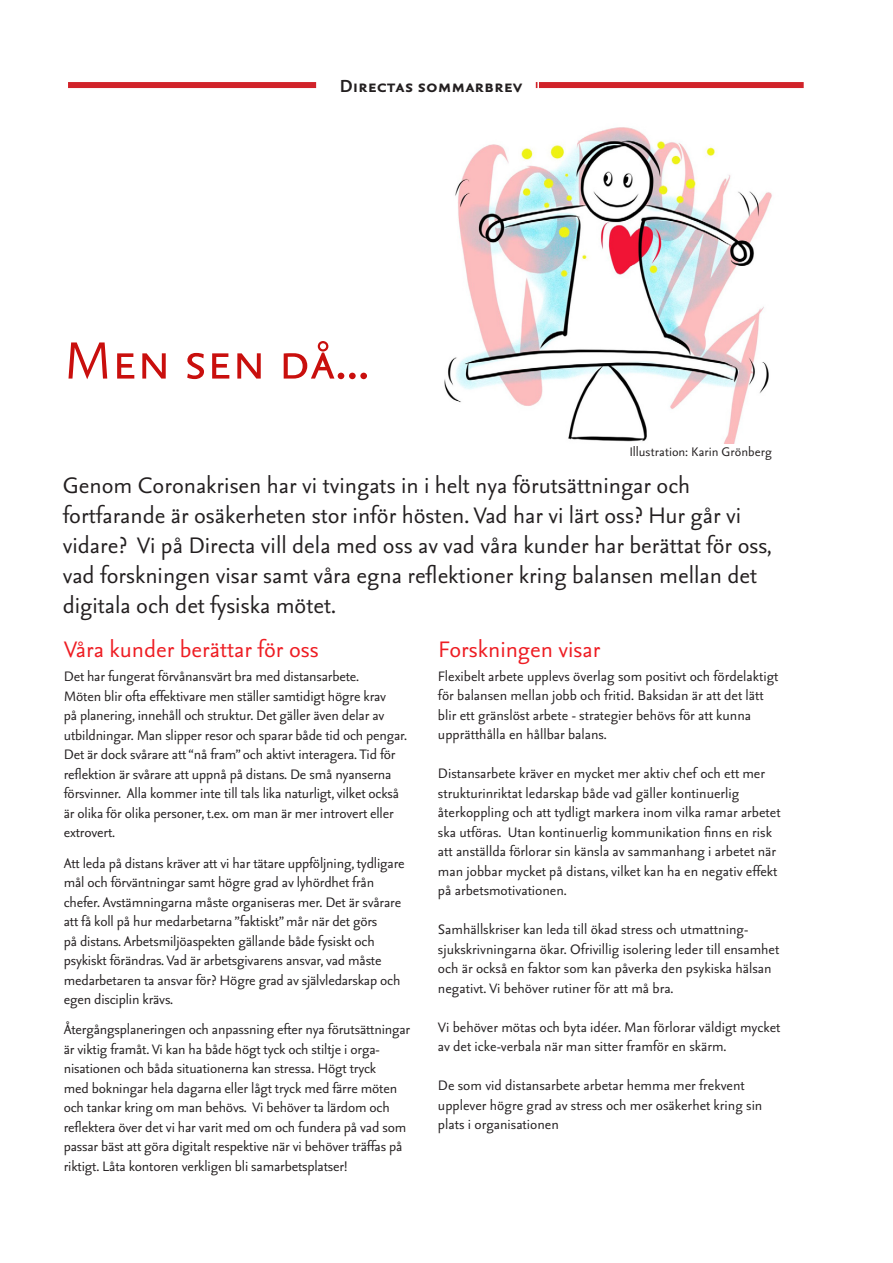
<style>
.page{position:relative;width:893px;height:1263px;background:#fff}
.page>*{position:absolute;margin:0;border:0;box-sizing:border-box;transform-origin:0 0}
.t1{font:63px "Seria Sans Regular Caps";color:#c90f0d}
.t2{font:27px/30px "Seria Sans";color:#231f20}
.t3{font:27px "Seria Sans";color:#ee1d23}
.t4{font:21px "Seria Sans Bold Caps";color:#231f20}
.t5{font:16.5px/19.5px "Seria Sans";letter-spacing:-.01em;color:#231f20}
.t6{font:15px "Seria Sans Lf";color:#231f20}
</style>
<div class="page">
<img style="left:444px;top:127px;width:328px;height:317px">
<div style="left:68px;top:82px;width:736px;height:6px;background:#d1232a"></div>
<div style="left:316px;top:67px;width:220px;height:36px;background:#fff"></div>
<p class="t4" style="left:340px;top:75px;width:184px">Directas sommarbrev</p>
<h1 class="t1" style="left:64px;top:330px;width:307px">Men sen då...</h1>
<p class="t6" style="left:629px;top:445px;width:144px">Illustration: Karin Grönberg</p>
<p class="t2" style="left:63px;top:471px;width:710px">Genom Coronakrisen har vi tvingats in i helt nya förutsättningar och fortfarande är osäkerheten stor inför hösten. Vad har vi lärt oss? Hur går vi vidare? Vi på Directa vill dela med oss av vad våra kunder har berättat för oss, vad forskningen visar samt våra egna reflektioner kring balansen mellan det digitala och det fysiska mötet.</p>
<h2 class="t3" style="left:438px;top:636px;width:164px">Forskningen visar</h2>
<p class="t5" style="left:438px;top:667px;width:342px">Flexibelt arbete upplevs överlag som positivt och fördelaktigt för balansen mellan jobb och fritid. Baksidan är att det lätt blir ett gränslöst arbete - strategier behövs för att kunna upprätthålla en hållbar balans.</p>
<p class="t5" style="left:438px;top:764px;width:344px">Distansarbete kräver en mycket mer aktiv chef och ett mer strukturinriktat ledarskap både vad gäller kontinuerlig återkoppling och att tydligt markera inom vilka ramar arbetet ska utföras. Utan kontinuerlig kommunikation finns en risk att anställda förlorar sin känsla av sammanhang i arbetet när man jobbar mycket på distans, vilket kan ha en negativ effekt på arbetsmotivationen.</p>
<p class="t5" style="left:438px;top:920px;width:343px">Samhällskriser kan leda till ökad stress och utmattning&shy;sjukskrivningarna ökar. Ofrivillig isolering leder till ensamhet och är också en faktor som kan påverka den psykiska hälsan negativt. Vi behöver rutiner för att må bra.</p>
<p class="t5" style="left:438px;top:1018px;width:344px">Vi behöver mötas och byta idéer. Man förlorar väldigt mycket av det icke-verbala när man sitter framför en skärm.</p>
<p class="t5" style="left:438px;top:1076px;width:326px">De som vid distansarbete arbetar hemma mer frekvent upplever högre grad av stress och mer osäkerhet kring sin plats i organisationen</p>
<h2 class="t3" style="left:64px;top:636px;width:256px">Våra kunder berättar för oss</h2>
<p class="t5" style="left:64px;top:667px;width:345px">Det har fungerat förvånansvärt bra med distansarbete.<br>Möten blir ofta effektivare men ställer samtidigt högre krav<br>på planering, innehåll och struktur. Det gäller även delar av utbildningar. Man slipper resor och sparar både tid och pengar.<br>Det är dock svårare att “nå fram” och aktivt interagera. Tid för reflektion är svårare att uppnå på distans. De små nyanserna försvinner. Alla kommer inte till tals lika naturligt, vilket också är olika för olika personer, t.ex. om man är mer introvert eller extrovert.</p>
<p class="t5" style="left:64px;top:854px;width:342px">Att leda på distans kräver att vi har tätare uppföljning, tydligare mål och förväntningar samt högre grad av lyhördhet från chefer. Avstämningarna måste organiseras mer. Det är svårare att få koll på hur medarbetarna ”faktiskt” mår när det görs<br>på distans. Arbetsmiljöaspekten gällande både fysiskt och psykiskt förändras. Vad är arbetsgivarens ansvar, vad måste medarbetaren ta ansvar för? Högre grad av självledarskap och egen disciplin krävs.</p>
<p class="t5" style="left:64px;top:1020px;width:348px">Återgångsplaneringen och anpassning efter nya förutsättningar är viktig framåt. Vi kan ha både högt tyck och stiltje i orga&shy;nisationen och båda situationerna kan stressa. Högt tryck<br>med bokningar hela dagarna eller lågt tryck med färre möten och tankar kring om man behövs. Vi behöver ta lärdom och reflektera över det vi har varit med om och fundera på vad som passar bäst att göra digitalt respektive när vi behöver träffas på riktigt. Låta kontoren verkligen bli samarbetsplatser!</p>
</div>
